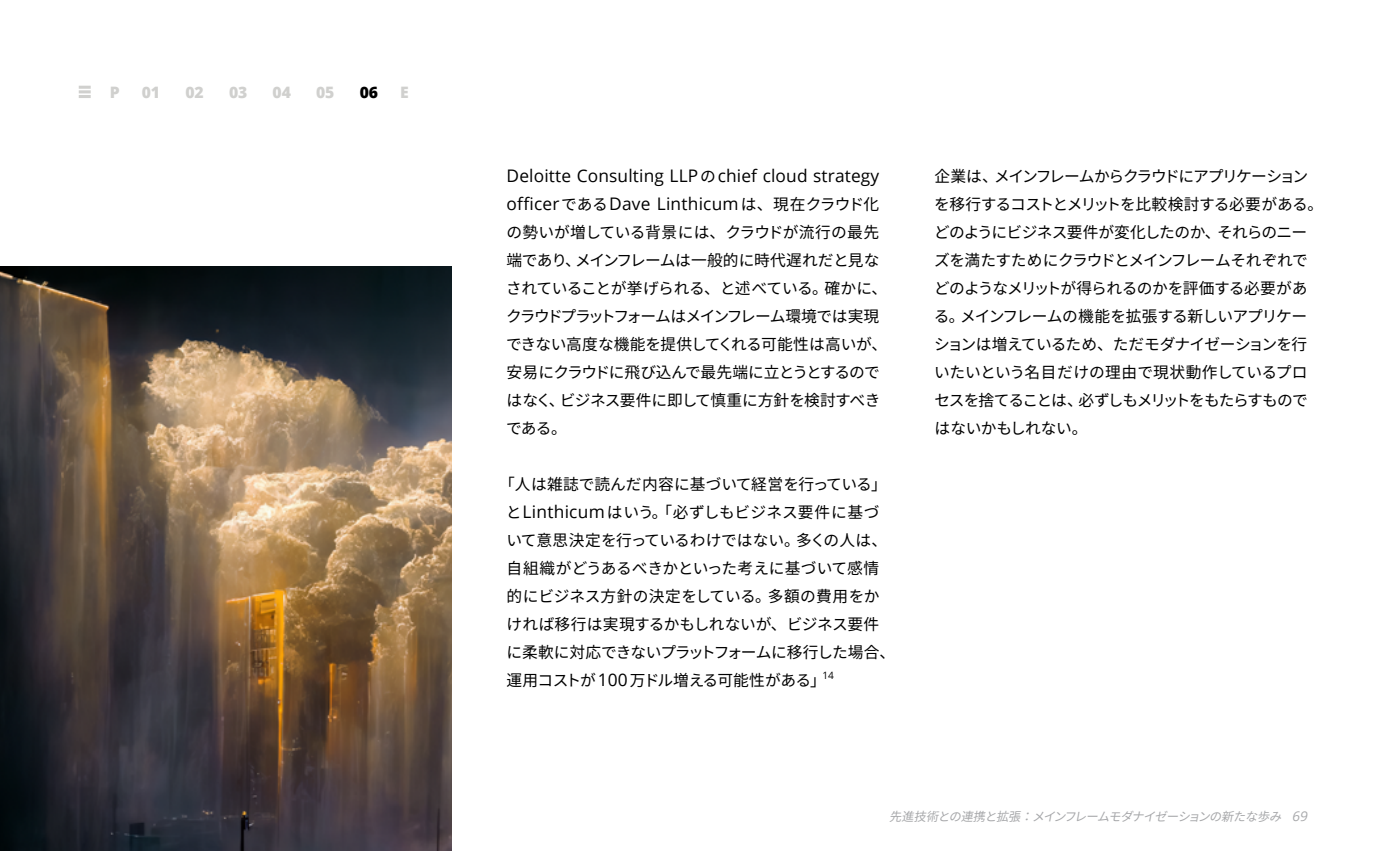
<style>
.page{position:relative;width:1386px;height:851px;background:#fff}
.page>*{position:absolute;margin:0;border:0;box-sizing:border-box;transform-origin:0 0}
.t1{font:17.32px/28px "Open Sans";letter-spacing:.01em;color:#000}
.t2{font:15.75px/28px "Noto Sans JP";letter-spacing:-.035em;color:#000}
.t3{font:15.75px/28px "Noto Sans JP";letter-spacing:-.01em;color:#000}
.t4{font:800 15.75px "Open Sans";letter-spacing:-.01em;color:#d0d0ce}
.t5{font:800 15.75px "Open Sans";color:#000}
.t6{font:italic 12.25px "Noto Sans JP";color:#a7a8aa}
.t7{font:10.15px "Open Sans";color:#000}
.s1{font-family:"Noto Sans JP";font-size:15.75px}
.s2{font-family:"Open Sans";font-size:17.32px}
.s3{font-family:"Open Sans";font-size:13.47px}
</style>
<div class="page">
<img style="left:0;top:266px;width:452px;height:584px">
<svg style="left:79px;top:86px;width:12px;height:12px"></svg>
<p class="t4" style="left:110px;top:80px;width:11px">P</p>
<p class="t4" style="left:142px;top:80px;width:20px">01</p>
<p class="t4" style="left:185px;top:80px;width:20px">02</p>
<p class="t4" style="left:229px;top:80px;width:20px">03</p>
<p class="t4" style="left:273px;top:80px;width:20px">04</p>
<p class="t4" style="left:316px;top:80px;width:20px">05</p>
<p class="t5" style="left:360px;top:80px;width:20px">06</p>
<p class="t4" style="left:400px;top:80px;width:10px">E</p>
<p class="t1" style="left:507px;top:161px;width:374px">Deloitte Consulting LLP<span class="s1">の</span>chief cloud strategy officer<span class="s1">である</span>Dave Linthicum<span class="s1">は、現在クラウド化</span></p>
<p class="t2" style="left:506px;top:219px;width:383px">の勢いが増している背景には、クラウドが流行の最先端であり、メインフレームは一般的に時代遅れだと見なされていることが挙げられる、と述べている。確かに、クラウドプラットフォームはメインフレーム環境では実現できない高度な機能を提供してくれる可能性は高いが、安易にクラウドに飛び込んで最先端に立とうとするのではなく、ビジネス要件に即して慎重に方針を検討すべきである。</p>
<p class="t3" style="left:506px;top:471px;width:391px;text-indent:-7px">「人は雑誌で読んだ内容に基づいて経営を行っている」と<span class="s2">Linthicum</span>はいう。「必ずしもビジネス要件に基づいて意思決定を行っているわけではない。多くの人は、自組織がどうあるべきかといった考えに基づいて感情的にビジネス方針の決定をしている。多額の費用をかければ移行は実現するかもしれないが、ビジネス要件に柔軟に対応できないプラットフォームに移行した場合、運用コストが<span class="s2">100</span> 万ドル増える可能性がある」</p>
<p class="t7" style="left:822px;top:668px;width:13px">14</p>
<p class="t2" style="left:934px;top:163px;width:391px">企業は、メインフレームからクラウドにアプリケーションを移行するコストとメリットを比較検討する必要がある。どのようにビジネス要件が変化したのか、それらのニーズを満たすためにクラウドとメインフレームそれぞれでどのようなメリットが得られるのかを評価する必要がある。メインフレームの機能を拡張する新しいアプリケーションは増えているため、ただモダナイゼーションを行いたいという名目だけの理由で現状動作しているプロセスを捨てることは、必ずしもメリットをもたらすものではないかもしれない。</p>
<p class="t6" style="left:889px;top:809px;width:423px">先進技術との連携と拡張：メインフレームモダナイゼーションの新たな歩み <span class="s3">69</span></p>
</div>
